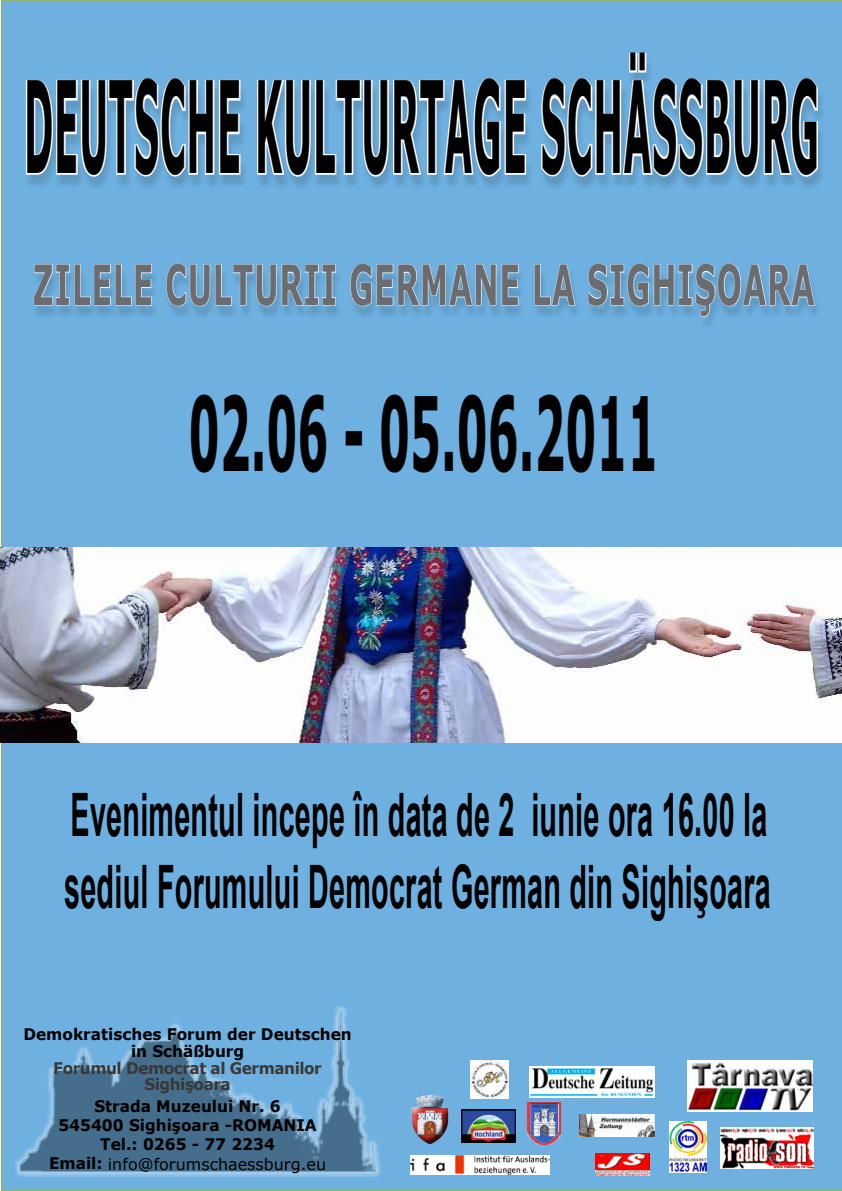
<style>
.page{position:relative;width:842px;height:1191px;background:#fff}
.page>*{position:absolute;margin:0;border:0;box-sizing:border-box;transform-origin:0 0}
.t1{font:700 126.4px "Verdana";letter-spacing:.025em;color:#000;scale:.28 1}
.t2{font:700 101.9px "Verdana";color:#000;scale:.43 1}
.t3{font:700 59.9px/71.9px "Arial";letter-spacing:.01em;color:#000;scale:.48 1}
.t4{font:700 55px "Verdana";letter-spacing:.025em;color:#6b6c6f;scale:.55 1}
.t5{font:700 16px/19.1px "Verdana";color:#000;text-align:center;scale:.96 1}
.t6{font:700 16px/16.1px "Verdana";letter-spacing:-.03em;color:#383839;text-align:center;scale:.96 1}
.t7{font:15.9px "Verdana";color:#000}
.s1{font-weight:700;font-size:16px}
</style>
<div class="page">
<div style="left:1px;top:0;width:841px;height:1191px;background:#6eb1e1"></div>
<svg style="left:14px;top:1003px;width:369px;height:175px;background:#78b5e1"></svg>
<img style="left:20px;top:1010px;width:356px;height:161px">
<img style="left:0;top:547px;width:842px;height:196px">
<div style="left:23px;top:57px;width:803px;height:135px;background:#000;opacity:.14"></div>
<svg style="left:24px;top:76px;width:218px;height:102px"></svg>
<svg style="left:256px;top:75px;width:271px;height:103px"></svg>
<svg style="left:540px;top:51px;width:279px;height:127px"></svg>
<div style="left:31px;top:268px;width:791px;height:63px;background:#000;opacity:.14"></div>
<svg style="left:34px;top:264px;width:118px;height:41px;background:#7fb6dd"></svg>
<svg style="left:166px;top:264px;width:170px;height:42px;background:#80b6dc"></svg>
<svg style="left:350px;top:264px;width:146px;height:42px;background:#82b6db"></svg>
<svg style="left:502px;top:264px;width:17px;height:41px"></svg>
<svg style="left:534px;top:264px;width:41px;height:41px;background:#80b6dd"></svg>
<svg style="left:588px;top:264px;width:227px;height:53px;background:#7bb2da"></svg>
<img style="left:530px;top:1067px;width:124px;height:30px">
<img style="left:595px;top:1153px;width:54px;height:22px">
<img style="left:720px;top:1127px;width:93px;height:41px">
<img style="left:670px;top:1121px;width:36px;height:51px">
<img style="left:579px;top:1114px;width:76px;height:22px">
<img style="left:462px;top:1109px;width:53px;height:33px">
<img style="left:411px;top:1155px;width:139px;height:19px">
<div style="left:410px;top:1094px;width:40px;height:50px;background:#000;opacity:.75"></div>
<img style="left:527px;top:1102px;width:34px;height:42px">
<img style="left:470px;top:1060px;width:39px;height:38px">
<img style="left:688px;top:1060px;width:124px;height:51px">
<h1 class="t1" style="left:24px;top:47px;width:2841px">DEUTSCHE KULTURTAGE SCHÄSSBURG</h1>
<h3 class="t4" style="left:33px;top:250px;width:1423px">ZILELE CULTURII GERMANE LA SIGHIŞOARA</h3>
<h2 class="t2" style="left:189px;top:369px;width:1093px">02.06 - 05.06.2011</h2>
<h3 class="t3" style="left:64px;top:781px;width:1474px">Evenimentul incepe în data de 2 iunie ora 16.00 la sediul Forumului Democrat German din Sighişoara</h3>
<p class="t5" style="left:23px;top:1025px;width:343px;line-height:16.7px">Demokratisches Forum der Deutschen in Schäßburg</p>
<p class="t6" style="left:53px;top:1059px;width:281px">Forumul Democrat al Germanilor<br>Sighişoara</p>
<p class="t5" style="left:58px;top:1096px;width:271px">Strada Muzeului Nr. 6<br>545400 Sighişoara -ROMANIA<br>Tel.: 0265 - 77 2234</p>
<p class="t7" style="left:49px;top:1154px;width:278px"><span class="s1">Email:</span> info@forumschaessburg.eu</p>
</div>
